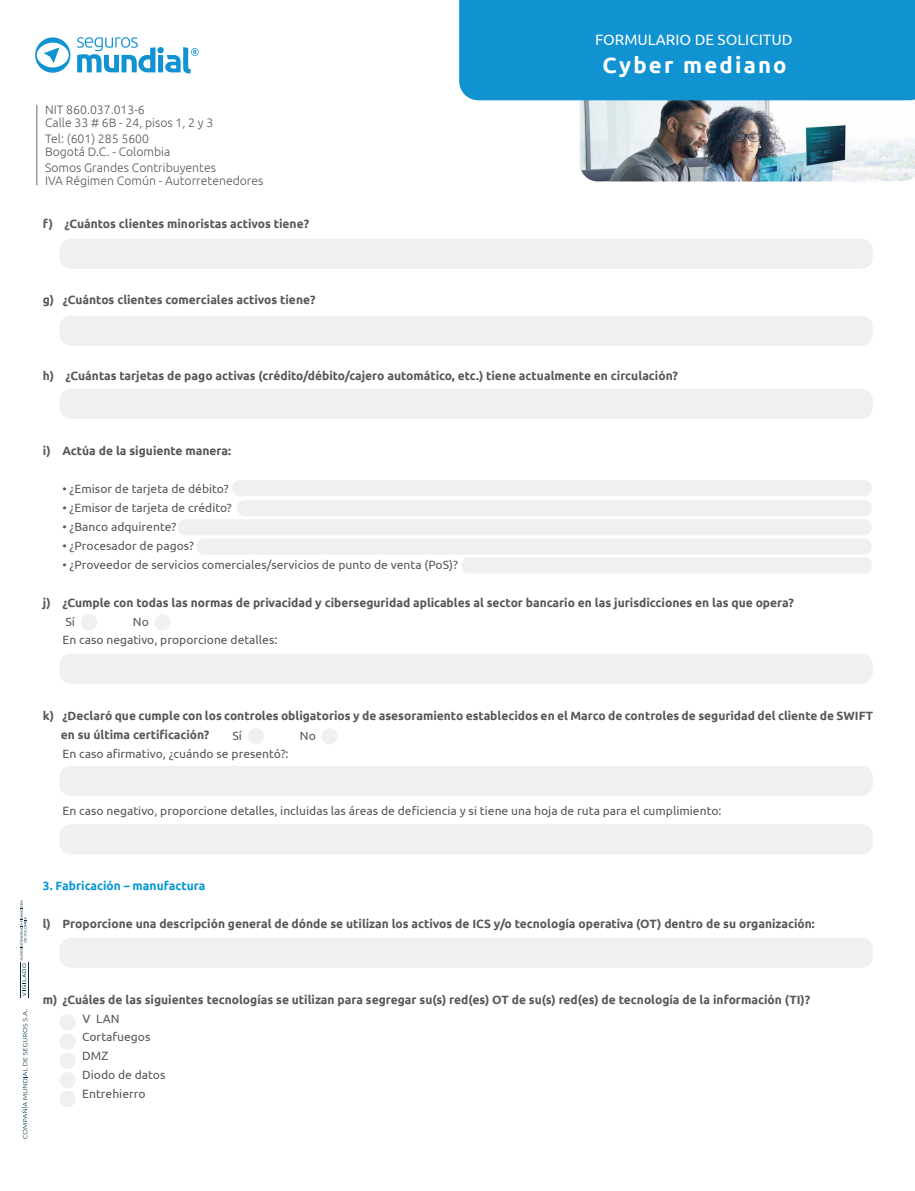
<style>
.page{position:relative;width:915px;height:1191px;background:#fff}
.page>*{position:absolute;margin:0;border:0;box-sizing:border-box;transform-origin:0 0}
.t1{font:700 22.05px "Ubuntu";letter-spacing:.1em;color:#fff}
.t2{font:15px "Ubuntu";color:#fff}
.t3{font:300 12.3px/13.8px "Ubuntu";color:#585857}
.t4{font:700 12px/18.9px "Ubuntu";color:#575756}
.t5{font:12px/18.9px "Ubuntu";color:#575756}
.t6{font:700 12px "Ubuntu";color:#0699d6}
</style>
<div class="page">
<div style="left:59px;top:239px;width:813px;height:30px;background:#f0f0f0;border-radius:11px"></div>
<div style="left:59px;top:316px;width:813px;height:30px;background:#f0f0f0;border-radius:11px"></div>
<div style="left:59px;top:389px;width:813px;height:30px;background:#f0f0f0;border-radius:11px"></div>
<div style="left:59px;top:653px;width:813px;height:31px;background:#f0f0f0;border-radius:11px"></div>
<div style="left:59px;top:766px;width:813px;height:30px;background:#f0f0f0;border-radius:11px"></div>
<div style="left:59px;top:824px;width:813px;height:30px;background:#f0f0f0;border-radius:11px"></div>
<div style="left:59px;top:937px;width:813px;height:30px;background:#f0f0f0;border-radius:11px"></div>
<div style="left:81px;top:614px;width:16px;height:16px;background:#f0f0f0;border-radius:8px"></div>
<div style="left:154px;top:614px;width:17px;height:16px;background:#f0f0f0;border-radius:8px"></div>
<div style="left:248px;top:728px;width:16px;height:16px;background:#f0f0f0;border-radius:8px"></div>
<div style="left:321px;top:728px;width:16px;height:16px;background:#f0f0f0;border-radius:8px"></div>
<div style="left:462px;top:557px;width:409px;height:16px;background:#f0f0f0;border-radius:6px"></div>
<div style="left:196px;top:538px;width:675px;height:17px;background:#f0f0f0;border-radius:8px"></div>
<div style="left:178px;top:519px;width:693px;height:16px;background:#f0f0f0;border-radius:8px"></div>
<div style="left:237px;top:500px;width:634px;height:16px;background:#f0f0f0;border-radius:7px"></div>
<div style="left:232px;top:480px;width:639px;height:16px;background:#f0f0f0;border-radius:7px"></div>
<div style="left:59px;top:1014px;width:17px;height:16px;background:#f0f0f0;border-radius:8px"></div>
<div style="left:59px;top:1033px;width:17px;height:16px;background:#f0f0f0;border-radius:8px"></div>
<div style="left:59px;top:1052px;width:17px;height:17px;background:#f0f0f0;border-radius:8px"></div>
<div style="left:60px;top:1072px;width:16px;height:16px;background:#f0f0f0;border-radius:8px"></div>
<div style="left:60px;top:1090px;width:16px;height:17px;background:#f0f0f0;border-radius:8px"></div>
<svg style="left:77px;top:37px;width:122px;height:37px"></svg>
<svg style="left:35px;top:37px;width:35px;height:36px"></svg>
<hr style="left:36px;top:105px;width:1px;height:80px;background:#9d9b9b">
<svg style="left:20px;top:900px;width:6px;height:96px"></svg>
<hr style="left:21px;top:962px;width:1px;height:36px;background:#062f43">
<hr style="left:28px;top:962px;width:1px;height:36px;background:#062f43">
<svg style="left:21px;top:1009px;width:7px;height:129px"></svg>
<img style="left:579px;top:100px;width:335px;height:81px">
<div style="left:459px;top:0;width:455px;height:100px;background:#1193d2"></div>
<p class="t3" style="left:45px;top:102px;width:170px">NIT 860.037.013-6<br>Calle 33 # 6B - 24, pisos 1, 2 y 3</p>
<p class="t3" style="left:45px;top:131px;width:127px">Tel: (601) 285 5600<br>Bogotá D.C. - Colombia</p>
<p class="t3" style="left:45px;top:160px;width:220px">Somos Grandes Contribuyentes<br>IVA Régimen Común - Autorretenedores</p>
<p class="t4" style="left:43px;top:214px;width:268px">f) ¿Cuántos clientes minoristas activos tiene?</p>
<p class="t4" style="left:43px;top:290px;width:274px">g) ¿Cuántos clientes comerciales activos tiene?</p>
<p class="t2" style="left:595px;top:31px;width:199px">FORMULARIO DE SOLICITUD</p>
<h1 class="t1" style="left:602px;top:52px;width:185px">Cyber mediano</h1>
<p class="t4" style="left:43px;top:366px;width:636px">h) ¿Cuántas tarjetas de pago activas (crédito/débito/cajero automático, etc.) tiene actualmente en circulación?</p>
<p class="t4" style="left:43px;top:441px;width:190px">i) Actúa de la siguiente manera:</p>
<p class="t5" style="left:62px;top:479px;width:168px">• ¿Emisor de tarjeta de débito?</p>
<p class="t5" style="left:62px;top:498px;width:171px">• ¿Emisor de tarjeta de crédito?</p>
<p class="t5" style="left:62px;top:517px;width:115px">• ¿Banco adquirente?</p>
<p class="t5" style="left:62px;top:536px;width:133px">• ¿Procesador de pagos?</p>
<p class="t5" style="left:62px;top:555px;width:397px">• ¿Proveedor de servicios comerciales/servicios de punto de venta (PoS)?</p>
<p class="t4" style="left:43px;top:592px;width:752px">j) ¿Cumple con todas las normas de privacidad y ciberseguridad aplicables al sector bancario en las jurisdicciones en las que opera?</p>
<p class="t5" style="left:62px;top:630px;width:216px">En caso negativo, proporcione detalles:</p>
<p class="t5" style="left:65px;top:612px;width:11px">Sí</p>
<p class="t5" style="left:133px;top:612px;width:17px">No</p>
<p class="t4" style="left:61px;top:706px;width:813px;text-indent:-18px">k) ¿Declaró que cumple con los controles obligatorios y de asesoramiento establecidos en el Marco de controles de seguridad del cliente de SWIFT en su última certificación?</p>
<p class="t5" style="left:62px;top:744px;width:227px">En caso afirmativo, ¿cuándo se presentó?:</p>
<p class="t5" style="left:232px;top:726px;width:11px">Sí</p>
<p class="t5" style="left:300px;top:726px;width:17px">No</p>
<p class="t5" style="left:62px;top:800px;width:660px">En caso negativo, proporcione detalles, incluidas las áreas de deficiencia y si tiene una hoja de ruta para el cumplimiento:</p>
<p class="t6" style="left:43px;top:878px;width:164px">3. Fabricación – manufactura</p>
<p class="t4" style="left:43px;top:914px;width:773px">l) Proporcione una descripción general de dónde se utilizan los activos de ICS y/o tecnología operativa (OT) dentro de su organización:</p>
<p class="t4" style="left:43px;top:989px;width:768px">m) ¿Cuáles de las siguientes tecnologías se utilizan para segregar su(s) red(es) OT de su(s) red(es) de tecnología de la información (TI)?</p>
<p class="t5" style="left:82px;top:1008px;width:85px">V LAN<br>Cortafuegos<br>DMZ<br>Diodo de datos<br>Entrehierro</p>
</div>
